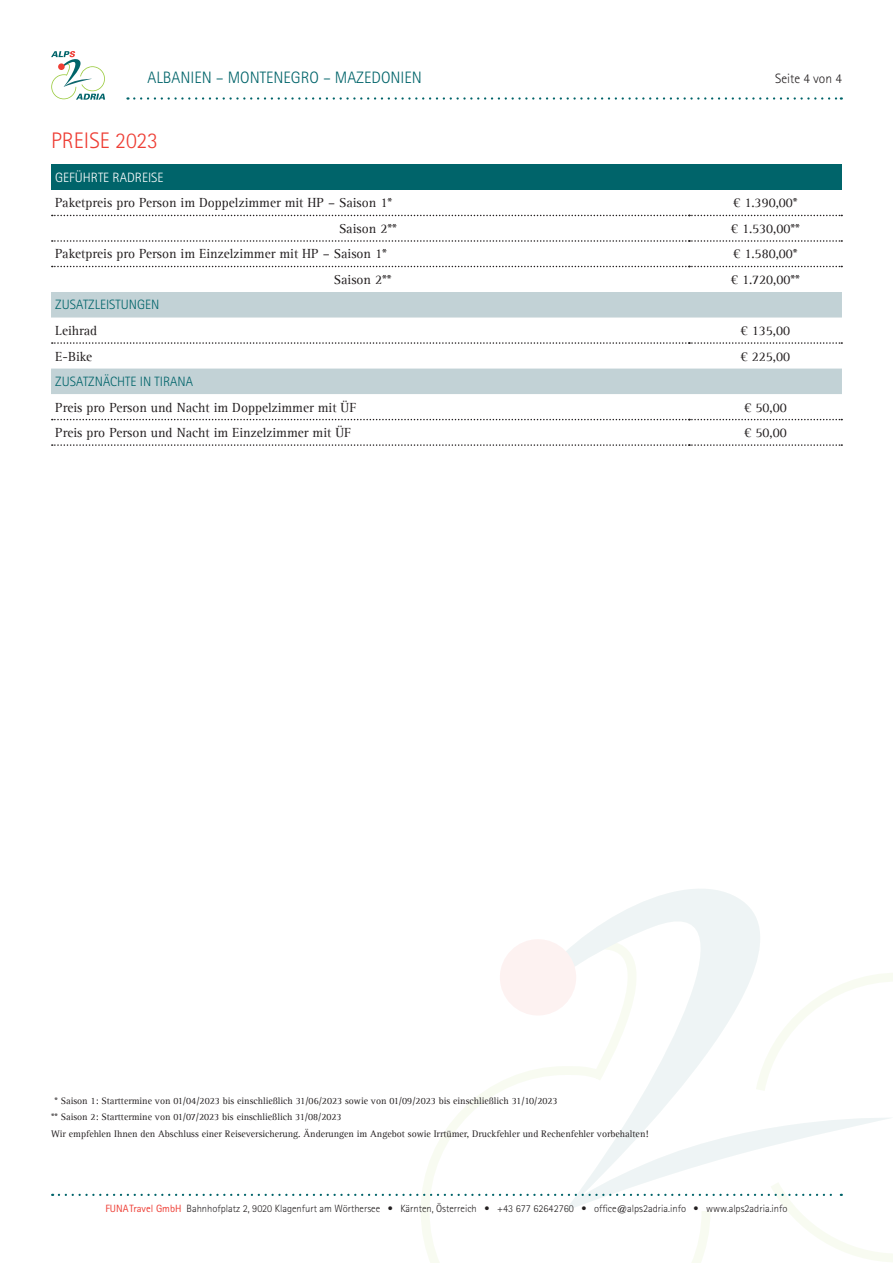
<style>
.page{position:relative;width:893px;height:1263px;background:#fff}
.page>*{position:absolute;margin:0;border:0;box-sizing:border-box;transform-origin:0 0}
.t1{font:300 22.5px "Rotis Sans Serif Std";color:#ee3e35}
.t2{font:300 16.5px "Rotis Sans Serif Std";color:#00646a}
.t3{font:13.5px "Agfa Rotis Serif";color:#231f20}
.t4{font:300 13.5px "Rotis Sans Serif Std";color:#00646a}
.t5{font:300 13.5px "Rotis Sans Serif Std";color:#fff}
.t6{font:300 13.5px "Rotis Sans Serif Std";color:#231f20}
.t7{font:300 10.5px "Rotis Sans Serif Std";color:#231f20}
.t8{font:9.75px "Agfa Rotis Serif";color:#231f20}
.s1{font-weight:400;color:#ee3e35}
</style>
<div class="page">
<svg style="left:421px;top:973px;width:472px;height:290px"></svg>
<svg style="left:519px;top:889px;width:328px;height:225px"></svg>
<div style="left:500px;top:939px;width:76px;height:76px;background:#fdf2f1;border-radius:50%"></div>
<svg style="left:59px;top:1114px;width:834px;height:97px"></svg>
<svg style="left:134px;top:97px;width:708px;height:3px"></svg>
<svg style="left:51px;top:51px;width:54px;height:49px"></svg>
<div style="left:51px;top:164px;width:791px;height:26px;background:#00646a"></div>
<svg style="left:51px;top:292px;width:791px;height:102px"></svg>
<svg style="left:52px;top:215px;width:790px;height:1px"></svg>
<svg style="left:52px;top:240px;width:790px;height:2px"></svg>
<svg style="left:52px;top:266px;width:790px;height:1px"></svg>
<svg style="left:52px;top:342px;width:790px;height:2px"></svg>
<svg style="left:52px;top:419px;width:790px;height:1px"></svg>
<svg style="left:52px;top:444px;width:790px;height:2px"></svg>
<h2 class="t2" style="left:148px;top:68px;width:276px">ALBANIEN – MONTENEGRO – MAZEDONIEN</h2>
<h3 class="t6" style="left:775px;top:71px;width:68px">Seite 4 von 4</h3>
<h1 class="t1" style="left:51px;top:128px;width:109px">PREISE 2023</h1>
<h3 class="t5" style="left:55px;top:170px;width:110px">GEFÜHRTE RADREISE</h3>
<h3 class="t3" style="left:55px;top:195px;width:338px">Paketpreis pro Person im Doppelzimmer mit HP – Saison 1*</h3>
<h3 class="t3" style="left:733px;top:195px;width:66px">€ 1.390,00*</h3>
<h3 class="t3" style="left:339px;top:221px;width:59px">Saison 2**</h3>
<h3 class="t3" style="left:731px;top:221px;width:71px">€ 1.530,00**</h3>
<h3 class="t3" style="left:55px;top:246px;width:333px">Paketpreis pro Person im Einzelzimmer mit HP – Saison 1*</h3>
<h3 class="t3" style="left:733px;top:246px;width:66px">€ 1.580,00*</h3>
<h3 class="t3" style="left:334px;top:272px;width:59px">Saison 2**</h3>
<h3 class="t3" style="left:731px;top:272px;width:71px">€ 1.720,00**</h3>
<h3 class="t4" style="left:55px;top:297px;width:105px">ZUSATZLEISTUNGEN</h3>
<h3 class="t3" style="left:55px;top:323px;width:44px">Leihrad</h3>
<h3 class="t3" style="left:741px;top:323px;width:51px">€ 135,00</h3>
<h3 class="t3" style="left:55px;top:348px;width:39px">E-Bike</h3>
<h3 class="t3" style="left:741px;top:348px;width:51px">€ 225,00</h3>
<h3 class="t4" style="left:55px;top:374px;width:139px">ZUSATZNÄCHTE IN TIRANA</h3>
<h3 class="t3" style="left:55px;top:399px;width:303px">Preis pro Person und Nacht im Doppelzimmer mit ÜF</h3>
<h3 class="t3" style="left:744px;top:399px;width:44px">€ 50,00</h3>
<h3 class="t3" style="left:55px;top:425px;width:297px">Preis pro Person und Nacht im Einzelzimmer mit ÜF</h3>
<h3 class="t3" style="left:744px;top:425px;width:44px">€ 50,00</h3>
<p class="t8" style="left:54px;top:1095px;width:505px">* Saison 1: Starttermine von 01/04/2023 bis einschließlich 31/06/2023 sowie von 01/09/2023 bis einschließlich 31/10/2023</p>
<p class="t8" style="left:51px;top:1111px;width:292px">** Saison 2: Starttermine von 01/07/2023 bis einschließlich 31/08/2023</p>
<p class="t8" style="left:51px;top:1128px;width:599px">Wir empfehlen Ihnen den Abschluss einer Reiseversicherung. Änderungen im Angebot sowie Irrtümer, Druckfehler und Rechenfehler vorbehalten!</p>
<p class="t7" style="left:105px;top:1202px;width:684px"><span class="s1">FUNATravel GmbH</span> Bahnhofplatz 2, 9020 Klagenfurt am Wörthersee • Kärnten, Österreich • +43 677 62642760 • office@alps2adria.info • www.alps2adria.info</p>
</div>
